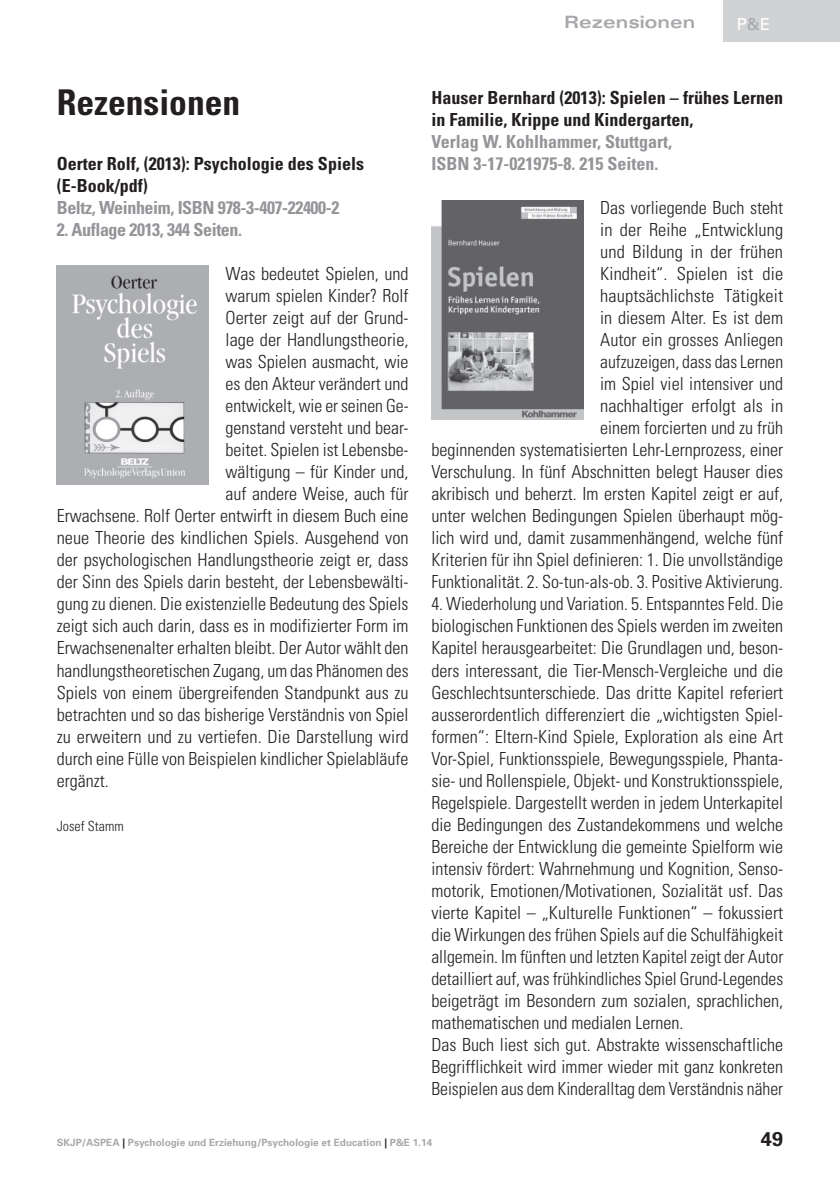
<style>
.page{position:relative;width:840px;height:1191px;background:#fff}
.page>*{position:absolute;margin:0;border:0;box-sizing:border-box;transform-origin:0 0}
.t1{font:700 condensed 35.6px "Univers";color:#231f20}
.t2{font:700 20px "Univers";color:#231f20}
.t3{font:300 condensed 18px/22px "Univers";color:#231f20;text-align:right}
.t4{font:700 condensed 18px/22px "Univers";color:#231f20}
.t5{font:700 condensed 18px "Univers";letter-spacing:-.02em;color:#939598}
.t6{font:700 condensed 18px/22px "Univers";color:#939598}
.t7{font:700 expanded 17px "Univers";color:#a8a9ad}
.t8{font:16.4px "Univers";color:#fff}
.t9{font:300 condensed 14px "Univers";color:#231f20}
.t10{font:700 10px "Univers";color:#a8a9ad}
.s1{color:#a8a9ad}
.s2{color:#231f20}
</style>
<div class="page">
<div style="left:723px;top:0;width:116px;height:41px;background:#d1d2d4"></div>
<img style="left:57px;top:266px;width:151px;height:218px">
<img style="left:431px;top:200px;width:152px;height:219px">
<p class="t7" style="left:564px;top:16px;width:132px">Rezensionen</p>
<p class="t8" style="left:736px;top:18px;width:35px">P<span class="s1">&amp;</span>E</p>
<h1 class="t1" style="left:57px;top:89px;width:185px">Rezensionen</h1>
<p class="t4" style="left:57px;top:155px;width:308px">Oerter Rolf, (2013): Psychologie des Spiels (E-Book/pdf)</p>
<p class="t5" style="left:57px;top:201px;width:284px">Beltz, Weinheim, ISBN 978-3-407-22400-2</p>
<p class="t5" style="left:57px;top:223px;width:187px">2. Auflage 2013, 344 Seiten.</p>
<p class="t3" style="left:225px;top:265px;width:184px">Was bedeutet Spielen, und</p>
<p class="t3" style="left:225px;top:287px;width:184px">warum spielen Kinder? Rolf</p>
<p class="t3" style="left:225px;top:309px;width:184px">Oerter zeigt auf der Grund-</p>
<p class="t3" style="left:225px;top:331px;width:184px">lage der Handlungstheorie,</p>
<p class="t3" style="left:225px;top:353px;width:184px">was Spielen ausmacht, wie</p>
<p class="t3" style="left:225px;top:375px;width:184px">es den Akteur verändert und</p>
<p class="t3" style="left:225px;top:397px;width:184px">entwickelt, wie er seinen Ge-</p>
<p class="t3" style="left:225px;top:419px;width:184px">genstand versteht und bear-</p>
<p class="t3" style="left:225px;top:441px;width:184px">beitet. Spielen ist Lebensbe-</p>
<p class="t3" style="left:225px;top:463px;width:184px">wältigung – für Kinder und,</p>
<p class="t3" style="left:225px;top:485px;width:184px">auf andere Weise, auch für</p>
<p class="t3" style="left:57px;top:507px;width:353px">Erwachsene. Rolf Oerter entwirft in diesem Buch eine</p>
<p class="t3" style="left:57px;top:529px;width:353px">neue Theorie des kindlichen Spiels. Ausgehend von</p>
<p class="t3" style="left:57px;top:551px;width:353px">der psychologischen Handlungstheorie zeigt er, dass</p>
<p class="t3" style="left:57px;top:573px;width:353px">der Sinn des Spiels darin besteht, der Lebensbewälti-</p>
<p class="t3" style="left:57px;top:595px;width:353px">gung zu dienen. Die existenzielle Bedeutung des Spiels</p>
<p class="t3" style="left:57px;top:617px;width:353px">zeigt sich auch darin, dass es in modifizierter Form im</p>
<p class="t3" style="left:57px;top:639px;width:353px">Erwachsenenalter erhalten bleibt. Der Autor wählt den</p>
<p class="t3" style="left:57px;top:661px;width:353px">handlungstheoretischen Zugang, um das Phänomen des</p>
<p class="t3" style="left:57px;top:683px;width:353px">Spiels von einem übergreifenden Standpunkt aus zu</p>
<p class="t3" style="left:57px;top:705px;width:353px">betrachten und so das bisherige Verständnis von Spiel</p>
<p class="t3" style="left:57px;top:727px;width:353px">zu erweitern und zu vertiefen. Die Darstellung wird</p>
<p class="t3" style="left:57px;top:749px;width:353px">durch eine Fülle von Beispielen kindlicher Spielabläufe</p>
<p class="t3" style="left:57px;top:771px;width:53px">ergänzt.</p>
<p class="t9" style="left:57px;top:820px;width:68px">Josef Stamm</p>
<p class="t4" style="left:431px;top:89px;width:353px">Hauser Bernhard (2013): Spielen – frühes Lernen in Familie, Krippe und Kindergarten,</p>
<p class="t6" style="left:431px;top:133px;width:242px">Verlag W. Kohlhammer, Stuttgart,<br>ISBN 3-17-021975-8. 215 Seiten.</p>
<p class="t3" style="left:431px;top:199px;width:353px">Das vorliegende Buch steht<br>in der Reihe „Entwicklung<br>und Bildung in der frühen<br>Kindheit“. Spielen ist die<br>hauptsächlichste Tätigkeit<br>in diesem Alter. Es ist dem<br>Autor ein grosses Anliegen<br>aufzuzeigen, dass das Lernen<br>im Spiel viel intensiver und<br>nachhaltiger erfolgt als in<br>einem forcierten und zu früh<br>beginnenden systematisierten Lehr-Lernprozess, einer Verschulung. In fünf Abschnitten belegt Hauser dies akribisch und beherzt. Im ersten Kapitel zeigt er auf, unter welchen Bedingungen Spielen überhaupt mög&shy;lich wird und, damit zusammenhängend, welche fünf Kriterien für ihn Spiel definieren: 1. Die unvollständige Funktionalität. 2. So-tun-als-ob. 3. Positive Aktivierung.</p>
<p class="t3" style="left:431px;top:595px;width:353px;text-align:left">4. Wiederholung und Variation. 5. Entspanntes Feld. Die biologischen Funktionen des Spiels werden im zweiten Kapitel herausgearbeitet: Die Grundlagen und, beson&shy;ders interessant, die Tier-Mensch-Vergleiche und die Geschlechtsunterschiede. Das dritte Kapitel referiert ausserordentlich differenziert die „wichtigsten Spiel&shy;formen“: Eltern-Kind Spiele, Exploration als eine Art Vor-Spiel, Funktionsspiele, Bewegungsspiele, Phanta&shy;sie- und Rollenspiele, Objekt- und Konstruktionsspiele, Regelspiele. Dargestellt werden in jedem Unterkapitel die Bedingungen des Zustandekommens und welche Bereiche der Entwicklung die gemeinte Spielform wie intensiv fördert: Wahrnehmung und Kognition, Senso&shy;motorik, Emotionen/Motivationen, Sozialität usf. Das vierte Kapitel – „Kulturelle Funktionen“ – fokussiert die Wirkungen des frühen Spiels auf die Schulfähigkeit allgemein. Im fünften und letzten Kapitel zeigt der Autor detailliert auf, was frühkindliches Spiel Grund-Legendes beigeträgt im Besondern zum sozialen, sprachlichen, mathematischen und medialen Lernen.<br>Das Buch liest sich gut. Abstrakte wissenschaftliche Begrifflichkeit wird immer wieder mit ganz konkreten Beispielen aus dem Kinderalltag dem Verständnis näher</p>
<p class="t10" style="left:57px;top:1138px;width:377px">SKJP/ASPEA <span class="s2">|</span> Psychologie und Erziehung/Psychologie et Education <span class="s2">|</span> P&amp;E 1.14</p>
<p class="t2" style="left:760px;top:1131px;width:24px">49</p>
</div>
